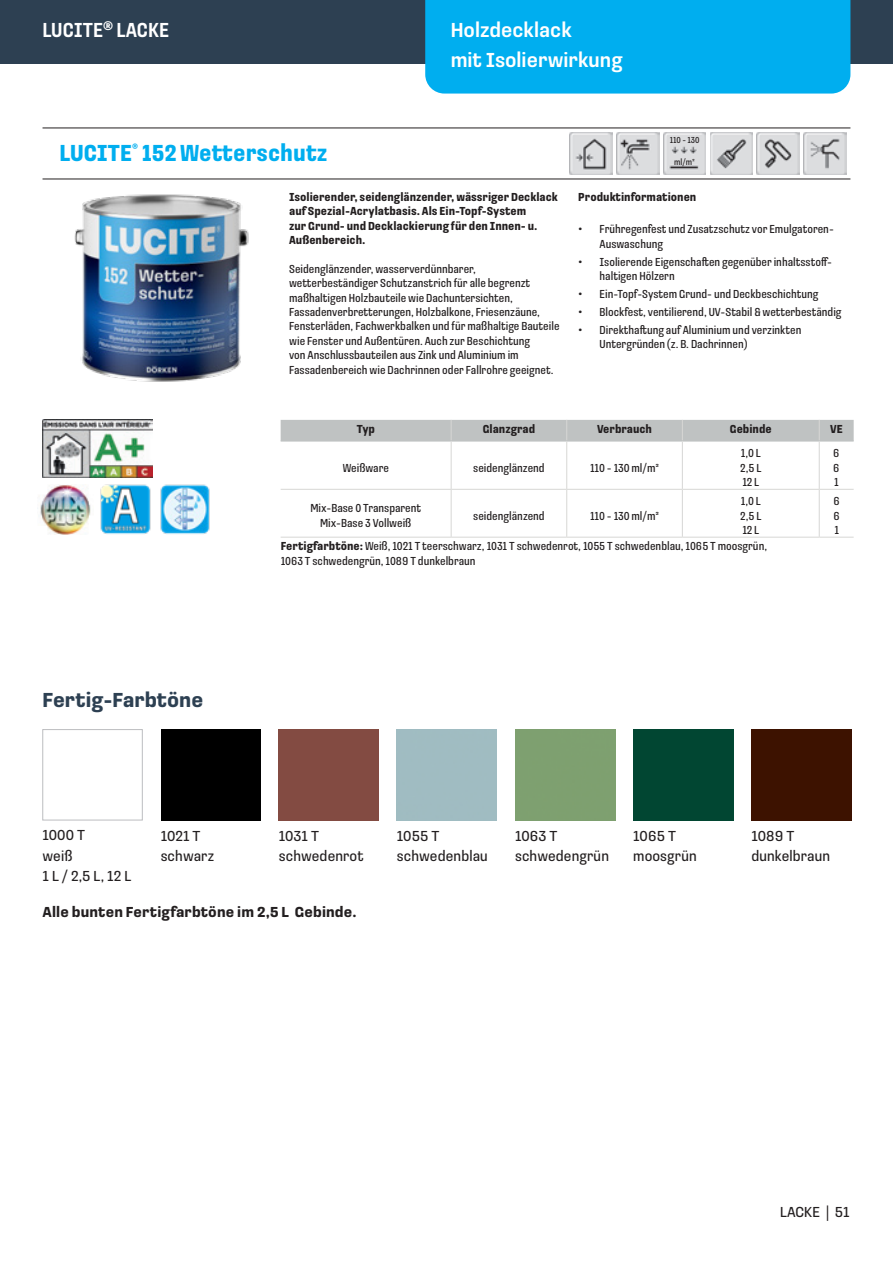
<style>
.page{position:relative;width:893px;height:1263px;background:#fff}
.page>*{position:absolute;margin:0;border:0;box-sizing:border-box;transform-origin:0 0}
.t1{font:700 24px "Loos Compressed";color:#00aeef}
.t2{font:500 21px/30px "Loos Condensed";color:#fff}
.t3{font:700 21px "Loos Condensed";color:#2d4052}
.t4{font:500 21px "Loos Compressed";color:#fff}
.t5{font:15px/20.2px "Loos Condensed";letter-spacing:.01em;color:#231f20}
.t6{font:700 15px "Loos Condensed";letter-spacing:.01em;color:#231f20}
.t7{font:12px/14.4px "Loos Compressed";color:#231f20}
.t8{font:700 12px/14.4px "Loos Compressed";color:#231f20}
.t9{font:9px "Loos Compressed";color:#231f20}
.s1{font-size:15px}
.s2{font-weight:700}
</style>
<div class="page">
<div style="left:0;top:0;width:893px;height:64px;background:#2d4052"></div>
<div style="left:425px;top:0;width:425px;height:94px;background:#00aeef"></div>
<div style="left:42px;top:729px;width:101px;height:91px;border:1px solid #bcbdc0"></div>
<div style="left:161px;top:729px;width:100px;height:91px;background:#000"></div>
<div style="left:279px;top:729px;width:100px;height:91px;background:#834b42"></div>
<div style="left:633px;top:729px;width:100px;height:91px;background:#014632"></div>
<div style="left:751px;top:729px;width:100px;height:91px;background:#3d1200"></div>
<hr style="left:43px;top:128px;width:807px;height:1px;background:#231f20">
<hr style="left:43px;top:179px;width:807px;height:1px;background:#231f20">
<img style="left:570px;top:132px;width:42px;height:43px">
<img style="left:617px;top:132px;width:42px;height:43px">
<img style="left:710px;top:132px;width:43px;height:43px">
<img style="left:757px;top:132px;width:42px;height:43px">
<img style="left:804px;top:132px;width:42px;height:43px">
<img style="left:74px;top:194px;width:175px;height:188px">
<img style="left:43px;top:420px;width:109px;height:57px">
<img style="left:100px;top:484px;width:51px;height:50px">
<img style="left:40px;top:485px;width:51px;height:49px">
<img style="left:160px;top:484px;width:50px;height:50px">
<hr style="left:281px;top:441px;width:170px;height:1px;background:#bfc2c2">
<hr style="left:451px;top:441px;width:116px;height:1px;background:#bfc2c2">
<hr style="left:567px;top:441px;width:115px;height:1px;background:#bfc2c2">
<div style="left:281px;top:420px;width:573px;height:21px;background:#bfc2c2"></div>
<hr style="left:682px;top:441px;width:137px;height:1px;background:#bfc2c2">
<hr style="left:819px;top:441px;width:35px;height:1px;background:#bfc2c2">
<hr style="left:451px;top:441px;width:1px;height:48px;background:#d7d7d5">
<hr style="left:281px;top:489px;width:170px;height:1px;background:#d7d7d5">
<hr style="left:566px;top:441px;width:1px;height:48px;background:#d7d7d5">
<hr style="left:451px;top:489px;width:116px;height:1px;background:#d7d7d5">
<hr style="left:682px;top:441px;width:1px;height:48px;background:#d7d7d5">
<hr style="left:567px;top:489px;width:115px;height:1px;background:#d7d7d5">
<hr style="left:819px;top:441px;width:1px;height:48px;background:#d7d7d5">
<hr style="left:682px;top:489px;width:137px;height:1px;background:#d7d7d5">
<hr style="left:819px;top:489px;width:35px;height:1px;background:#d7d7d5">
<hr style="left:451px;top:490px;width:1px;height:47px;background:#d7d7d5">
<hr style="left:281px;top:537px;width:170px;height:1px;background:#d7d7d5">
<hr style="left:566px;top:490px;width:1px;height:47px;background:#d7d7d5">
<hr style="left:451px;top:537px;width:116px;height:1px;background:#d7d7d5">
<hr style="left:682px;top:490px;width:1px;height:47px;background:#d7d7d5">
<hr style="left:567px;top:537px;width:115px;height:1px;background:#d7d7d5">
<hr style="left:819px;top:490px;width:1px;height:47px;background:#d7d7d5">
<hr style="left:682px;top:537px;width:137px;height:1px;background:#d7d7d5">
<hr style="left:819px;top:537px;width:35px;height:1px;background:#d7d7d5">
<img style="left:663px;top:132px;width:43px;height:43px">
<h2 class="t4" style="left:43px;top:15px;width:128px">LUCITE<sup>®</sup> LACKE</h2>
<h2 class="t2" style="left:451px;top:14px;width:173px">Holzdecklack<br>mit Isolierwirkung</h2>
<h1 class="t1" style="left:60px;top:136px;width:270px">LUCITE<sup>®</sup> 152 Wetterschutz</h1>
<p class="t8" style="left:289px;top:189px;width:270px">Isolierender, seidenglänzender, wässriger Decklack auf Spezial-Acrylatbasis. Als Ein-Topf-System<br>zur Grund- und Decklackierung für den Innen- u.<br>Außenbereich.</p>
<p class="t7" style="left:289px;top:261px;width:272px">Seidenglänzender, wasserverdünnbarer, wetterbeständiger Schutzanstrich für alle begrenzt maßhaltigen Holzbauteile wie Dachuntersichten, Fassadenverbretterungen, Holzbalkone, Friesenzäune, Fensterläden, Fachwerkbalken und für maßhaltige Bauteile wie Fenster und Außentüren. Auch zur Beschichtung<br>von Anschlussbauteilen aus Zink und Aluminium im Fassadenbereich wie Dachrinnen oder Fallrohre geeignet.</p>
<p class="t9" style="left:670px;top:134px;width:31px">110 - 130</p>
<p class="t9" style="left:674px;top:155px;width:22px">ml/m²</p>
<p class="t8" style="left:578px;top:189px;width:120px">Produktinformationen</p>
<p class="t7" style="left:600px;top:221px;width:236px;text-indent:-21px"><span class="s1">•</span> Frühregenfest und Zusatzschutz vor Emulgatoren-<br>Auswaschung</p>
<p class="t7" style="left:600px;top:254px;width:234px;text-indent:-21px"><span class="s1">•</span> Isolierende Eigenschaften gegenüber inhaltsstoff&shy;haltigen Hölzern</p>
<p class="t7" style="left:578px;top:286px;width:242px"><span class="s1">•</span> Ein-Topf-System Grund- und Deckbeschichtung</p>
<p class="t7" style="left:578px;top:304px;width:265px"><span class="s1">•</span> Blockfest, ventilierend, UV-Stabil &amp; wetterbeständig</p>
<p class="t7" style="left:600px;top:322px;width:203px;text-indent:-21px"><span class="s1">•</span> Direkthaftung auf Aluminium und verzinkten<br>Untergründen (z. B. Dachrinnen)</p>
<p class="t8" style="left:357px;top:421px;width:20px">Typ</p>
<p class="t8" style="left:483px;top:421px;width:54px">Glanzgrad</p>
<p class="t8" style="left:597px;top:421px;width:57px">Verbrauch</p>
<p class="t8" style="left:730px;top:421px;width:43px">Gebinde</p>
<p class="t8" style="left:830px;top:421px;width:14px">VE</p>
<p class="t7" style="left:343px;top:460px;width:48px">Weißware</p>
<p class="t7" style="left:473px;top:460px;width:73px">seidenglänzend</p>
<p class="t7" style="left:590px;top:460px;width:71px">110 - 130 ml/m²</p>
<p class="t7" style="left:740px;top:445px;width:23px;text-align:justify">1,0 L 2,5 L 12 L</p>
<p class="t7" style="left:833px;top:445px;width:8px;text-align:justify">6<br>6<br>1</p>
<h2 class="t3" style="left:43px;top:684px;width:162px">Fertig-Farbtöne</h2>
<p class="t7" style="left:740px;top:493px;width:23px;text-align:justify">1,0 L 2,5 L 12 L</p>
<p class="t7" style="left:833px;top:493px;width:8px;text-align:justify">6<br>6<br>1</p>
<p class="t7" style="left:281px;top:539px;width:488px"><span class="s2">Fertigfarbtöne:</span> Weiß, 1021 T teerschwarz, 1031 T schwedenrot, 1055 T schwedenblau, 1065 T moosgrün,<br>1063 T schwedengrün, 1089 T dunkelbraun</p>
<p class="t7" style="left:310px;top:501px;width:112px;text-align:center">Mix-Base 0 Transparent<br>Mix-Base 3 Vollweiß</p>
<p class="t7" style="left:473px;top:508px;width:73px">seidenglänzend</p>
<p class="t7" style="left:590px;top:508px;width:71px">110 - 130 ml/m²</p>
<p class="t5" style="left:43px;top:824px;width:90px">1000 T<br>weiß<br>1 L / 2,5 L, 12 L</p>
<p class="t5" style="left:161px;top:825px;width:55px">1021 T schwarz</p>
<p class="t5" style="left:279px;top:825px;width:86px">1031 T schwedenrot</p>
<p class="t5" style="left:397px;top:825px;width:92px">1055 T schwedenblau</p>
<p class="t5" style="left:751px;top:825px;width:80px">1089 T dunkelbraun</p>
<p class="t5" style="left:515px;top:825px;width:95px">1063 T schwedengrün</p>
<p class="t5" style="left:633px;top:825px;width:65px">1065 T moosgrün</p>
<p class="t6" style="left:43px;top:901px;width:315px">Alle bunten Fertigfarbtöne im 2,5 L Gebinde.</p>
<p class="t5" style="left:780px;top:1201px;width:71px">LACKE | 51</p>
</div>
